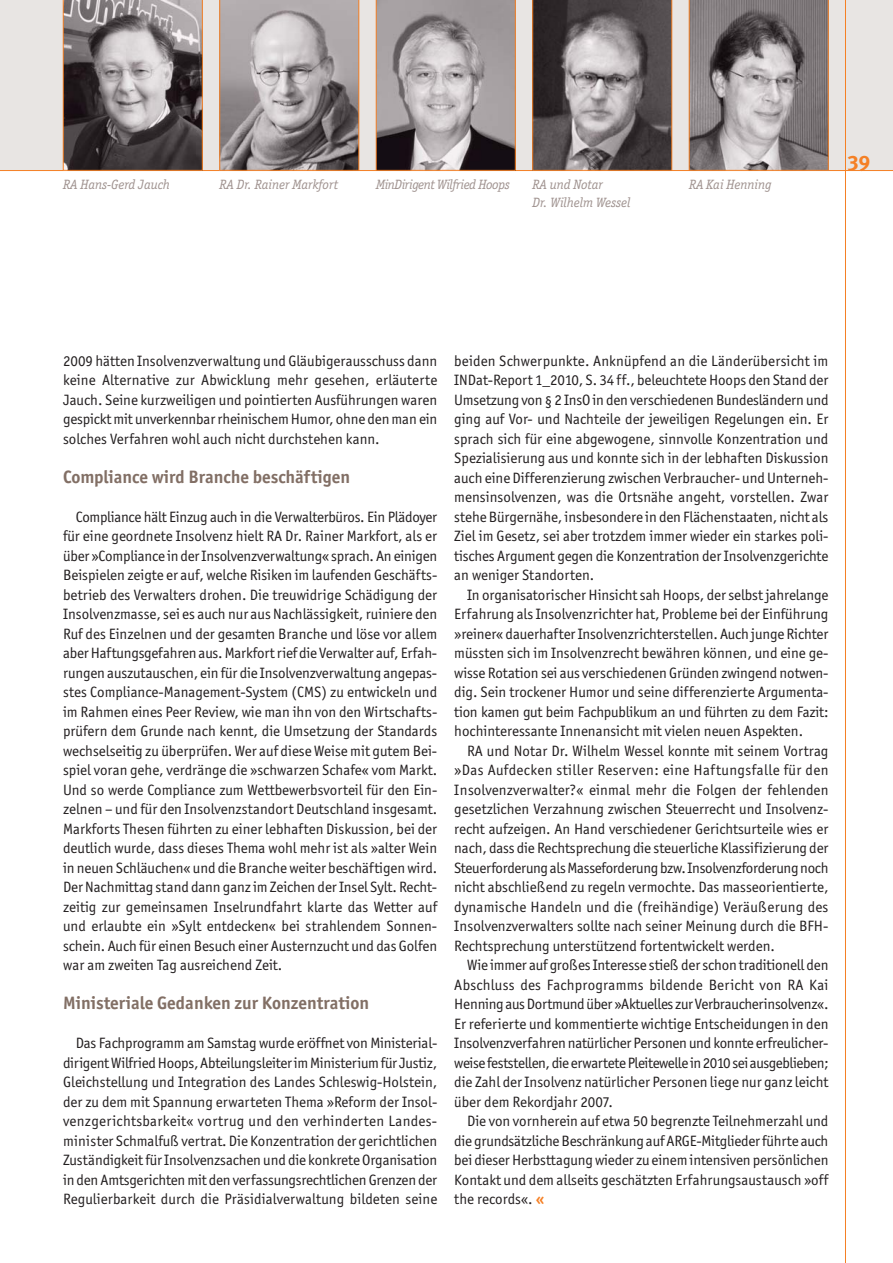
<style>
.page{position:relative;width:893px;height:1263px;background:#fff}
.page>*{position:absolute;margin:0;border:0;box-sizing:border-box;transform-origin:0 0}
.t1{font:21px "Meta Plus Bold Caps";color:#f58025}
.t2{font:700 18px "Officina Sans ITC Std";color:#826f65}
.t3{font:15px/19.5px "Officina Sans ITC Std";color:#231f20;text-align:justify}
.t4{font:italic 13.5px/18px "Officina Ser ITC Std";color:#9f928f}
.t5{font:italic 13.5px "Officina Ser ITC Std";letter-spacing:-.025em;color:#9f928f}
.s1{font-weight:700;color:#f58025}
</style>
<div class="page">
<div style="left:0;top:0;width:893px;height:171px;background:#e8e5e3"></div>
<hr style="left:0;top:170px;width:893px;height:1px;background:#f58025">
<hr style="left:845px;top:0;width:1px;height:1263px;background:#f58025">
<svg style="left:63px;top:0;width:140px;height:171px;background:#776d6c"></svg>
<svg style="left:220px;top:0;width:139px;height:171px;background:#9d9697"></svg>
<svg style="left:376px;top:0;width:139px;height:171px;background:#9a9394"></svg>
<svg style="left:532px;top:0;width:140px;height:171px;background:#706765"></svg>
<svg style="left:689px;top:0;width:139px;height:171px;background:#8d8687"></svg>
<p class="t4" style="left:63px;top:176px;width:108px">RA Hans-Gerd Jauch</p>
<p class="t4" style="left:220px;top:176px;width:120px">RA Dr. Rainer Markfort</p>
<p class="t5" style="left:376px;top:178px;width:135px">MinDirigent Wilfried Hoops</p>
<p class="t4" style="left:532px;top:176px;width:99px">RA und Notar<br>Dr. Wilhelm Wessel</p>
<p class="t4" style="left:689px;top:176px;width:84px">RA Kai Henning</p>
<h1 class="t1" style="left:848px;top:151px;width:24px">39</h1>
<p class="t3" style="left:63px;top:351px;width:376px">2009 hätten Insolvenzverwaltung und Gläubigerausschuss dann keine Alternative zur Abwicklung mehr gesehen, erläuterte Jauch. Seine kurzweiligen und pointierten Ausführungen waren gespickt mit unverkennbar rheinischem Humor, ohne den man ein solches Verfahren wohl auch nicht durchstehen kann.</p>
<p class="t2" style="left:63px;top:468px;width:288px">Compliance wird Branche beschäftigen</p>
<p class="t3" style="left:63px;top:507px;width:376px;text-indent:13px">Compliance hält Einzug auch in die Verwalterbüros. Ein Plädoyer für eine geordnete Insolvenz hielt RA Dr. Rainer Markfort, als er über »Compliance in der Insolvenzverwaltung« sprach. An einigen Beispielen zeigte er auf, welche Risiken im laufenden Geschäfts&shy;betrieb des Verwalters drohen. Die treuwidrige Schädigung der Insolvenzmasse, sei es auch nur aus Nachlässigkeit, ruiniere den Ruf des Einzelnen und der gesamten Branche und löse vor allem aber Haftungsgefahren aus. Markfort rief die Verwalter auf, Erfah&shy;rungen auszutauschen, ein für die Insolvenzverwaltung angepas&shy;stes Compliance-Management-System (CMS) zu entwickeln und im Rahmen eines Peer Review, wie man ihn von den Wirtschafts&shy;prüfern dem Grunde nach kennt, die Umsetzung der Standards wechselseitig zu überprüfen. Wer auf diese Weise mit gutem Bei&shy;spiel voran gehe, verdränge die »schwarzen Schafe« vom Markt.<br>Und so werde Compliance zum Wettbewerbsvorteil für den Ein&shy;zelnen – und für den Insolvenzstandort Deutschland insgesamt.<br>Markforts Thesen führten zu einer lebhaften Diskussion, bei der deutlich wurde, dass dieses Thema wohl mehr ist als »alter Wein in neuen Schläuchen« und die Branche weiter beschäftigen wird.<br>Der Nachmittag stand dann ganz im Zeichen der Insel Sylt. Recht&shy;zeitig zur gemeinsamen Inselrundfahrt klarte das Wetter auf und erlaubte ein »Sylt entdecken« bei strahlendem Sonnen&shy;schein. Auch für einen Besuch einer Austernzucht und das Golfen war am zweiten Tag ausreichend Zeit.</p>
<p class="t2" style="left:63px;top:994px;width:308px">Ministeriale Gedanken zur Konzentration</p>
<p class="t3" style="left:63px;top:1034px;width:376px;text-indent:13px">Das Fachprogramm am Samstag wurde eröffnet von Ministerial&shy;dirigent Wilfried Hoops, Abteilungsleiter im Ministerium für Justiz, Gleichstellung und Integration des Landes Schleswig-Holstein, der zu dem mit Spannung erwarteten Thema »Reform der Insol&shy;venzgerichtsbarkeit« vortrug und den verhinderten Landes&shy;minister Schmalfuß vertrat. Die Konzentration der gerichtlichen Zuständigkeit für Insolvenzsachen und die konkrete Organisation in den Amtsgerichten mit den verfassungsrechtlichen Grenzen der Regulierbarkeit durch die Präsidialverwaltung bildeten seine</p>
<p class="t3" style="left:454px;top:351px;width:376px">beiden Schwerpunkte. Anknüpfend an die Länderübersicht im INDat-Report 1_2010, S. 34 ff., beleuchtete Hoops den Stand der Umsetzung von § 2 InsO in den verschiedenen Bundesländern und ging auf Vor- und Nachteile der jeweiligen Regelungen ein. Er sprach sich für eine abgewogene, sinnvolle Konzentration und Spezialisierung aus und konnte sich in der lebhaften Diskussion auch eine Differenzierung zwischen Verbraucher- und Unterneh&shy;mensinsolvenzen, was die Ortsnähe angeht, vorstellen. Zwar stehe Bürgernähe, insbesondere in den Flächenstaaten, nicht als Ziel im Gesetz, sei aber trotzdem immer wieder ein starkes poli&shy;tisches Argument gegen die Konzentration der Insolvenzgerichte an weniger Standorten.</p>
<p class="t3" style="left:454px;top:585px;width:376px;text-indent:13px">In organisatorischer Hinsicht sah Hoops, der selbst jahrelange Erfahrung als Insolvenzrichter hat, Probleme bei der Einführung »reiner« dauerhafter Insolvenzrichterstellen. Auch junge Richter müssten sich im Insolvenzrecht bewähren können, und eine ge&shy;wisse Rotation sei aus verschiedenen Gründen zwingend notwen&shy;dig. Sein trockener Humor und seine differenzierte Argumenta&shy;tion kamen gut beim Fachpublikum an und führten zu dem Fazit: hochinteressante Innenansicht mit vielen neuen Aspekten.</p>
<p class="t3" style="left:454px;top:741px;width:376px;text-indent:13px">RA und Notar Dr. Wilhelm Wessel konnte mit seinem Vortrag »Das Aufdecken stiller Reserven: eine Haftungsfalle für den Insolvenzverwalter?« einmal mehr die Folgen der fehlenden gesetzlichen Verzahnung zwischen Steuerrecht und Insolvenz&shy;recht aufzeigen. An Hand verschiedener Gerichtsurteile wies er nach, dass die Rechtsprechung die steuerliche Klassifizierung der Steuerforderung als Masseforderung bzw. Insolvenzforderung noch nicht abschließend zu regeln vermochte. Das masseorientierte, dynamische Handeln und die (freihändige) Veräußerung des Insolvenzverwalters sollte nach seiner Meinung durch die BFH-Rechtsprechung unterstützend fortentwickelt werden.</p>
<p class="t3" style="left:454px;top:956px;width:376px;text-indent:13px">Wie immer auf großes Interesse stieß der schon traditionell den Abschluss des Fachprogramms bildende Bericht von RA Kai Henning aus Dortmund über »Aktuelles zur Verbraucherinsolvenz«.<br>Er referierte und kommentierte wichtige Entscheidungen in den Insolvenzverfahren natürlicher Personen und konnte erfreulicher&shy;weise feststellen, die erwartete Pleitewelle in 2010 sei ausgeblieben; die Zahl der Insolvenz natürlicher Personen liege nur ganz leicht über dem Rekordjahr 2007.</p>
<p class="t3" style="left:454px;top:1112px;width:376px;text-indent:13px">Die von vornherein auf etwa 50 begrenzte Teilnehmerzahl und die grundsätzliche Beschränkung auf ARGE-Mitglieder führte auch bei dieser Herbsttagung wieder zu einem intensiven persönlichen Kontakt und dem allseits geschätzten Erfahrungsaustausch »off the records«. <span class="s1">«</span></p>
</div>
